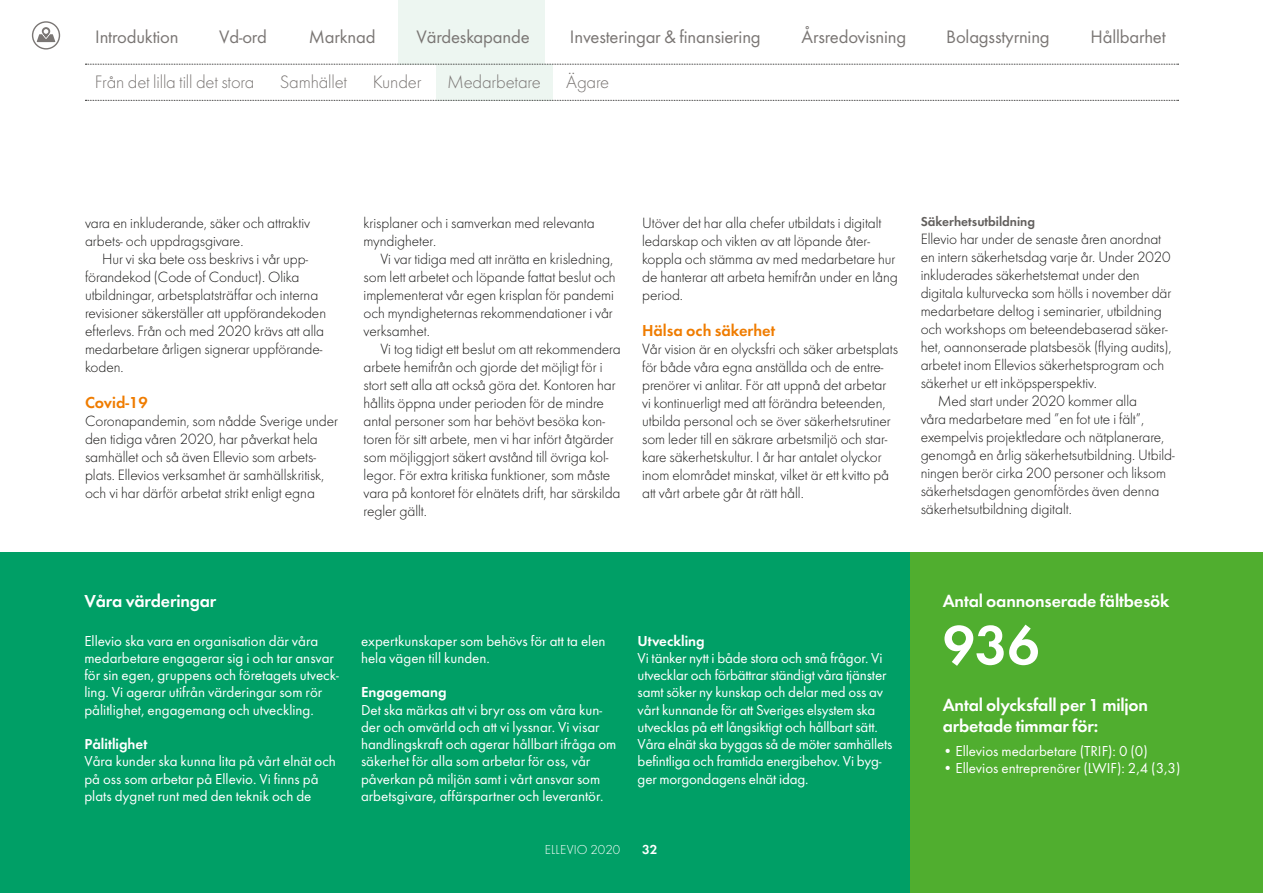
<style>
.page{position:relative;width:1263px;height:893px;background:#fff}
.page>*{position:absolute;margin:0;border:0;box-sizing:border-box;transform-origin:0 0}
.t1{font:600 57px "Futura EF";color:#fff}
.t2{font:18.75px "Futura EF";letter-spacing:-.01em;color:#7a7674}
.t3{font:300 18.75px "Futura EF";letter-spacing:-.01em;color:#7a7674}
.t4{font:600 18px/21px "Futura EF";letter-spacing:-.01em;color:#fff}
.t5{font:600 16.5px "Futura EF";color:#ef7c00}
.t6{font:300 15.45px/18px "Futura EF";letter-spacing:-.005em;color:#181716}
.t7{font:15px/17.2px "Futura EF";color:#fff}
.t8{font:600 15px "Futura EF";color:#fff}
.t9{font:600 13.5px "Futura EF";color:#625f5d}
.t10{font:300 13.5px "Futura EF";letter-spacing:.015em;color:#fff}
.t11{font:600 13.5px "Futura EF";color:#fff}
</style>
<div class="page">
<div style="left:0;top:552px;width:910px;height:341px;background:#009f66"></div>
<div style="left:910px;top:552px;width:353px;height:341px;background:#50ae2f"></div>
<div style="left:398px;top:0;width:146px;height:65px;background:#edf6f1"></div>
<div style="left:437px;top:64px;width:116px;height:36px;background:#edf6f1"></div>
<svg style="left:85px;top:64px;width:1093px;height:1px"></svg>
<svg style="left:85px;top:100px;width:1093px;height:1px"></svg>
<svg style="left:32px;top:21px;width:28px;height:29px"></svg>
<p class="t2" style="left:95px;top:26px;width:85px">Introduktion</p>
<p class="t2" style="left:219px;top:26px;width:49px">Vd-ord</p>
<p class="t2" style="left:309px;top:26px;width:68px">Marknad</p>
<p class="t2" style="left:416px;top:26px;width:115px">Värdeskapande</p>
<p class="t2" style="left:570px;top:26px;width:192px">Investeringar &amp; finansiering</p>
<p class="t2" style="left:802px;top:26px;width:106px">Årsredovisning</p>
<p class="t2" style="left:946px;top:26px;width:105px">Bolagsstyrning</p>
<p class="t2" style="left:1090px;top:26px;width:77px">Hållbarhet</p>
<p class="t3" style="left:95px;top:72px;width:161px">Från det lilla till det stora</p>
<p class="t3" style="left:280px;top:72px;width:69px">Samhället</p>
<p class="t3" style="left:373px;top:72px;width:50px">Kunder</p>
<p class="t3" style="left:447px;top:72px;width:95px">Medarbetare</p>
<p class="t3" style="left:566px;top:72px;width:45px">Ägare</p>
<p class="t6" style="left:85px;top:214px;width:227px">vara en inkluderande, säker och attraktiv arbets- och uppdragsgivare.</p>
<p class="t6" style="left:85px;top:250px;width:243px;text-indent:17px">Hur vi ska bete oss beskrivs i vår upp&shy;förandekod (Code of Conduct). Olika utbildningar, arbetsplatsträffar och interna revisioner säkerställer att uppförandekoden efterlevs. Från och med 2020 krävs att alla medarbetare årligen signerar uppförande&shy;koden.</p>
<p class="t5" style="left:85px;top:392px;width:64px">Covid-19</p>
<p class="t6" style="left:85px;top:412px;width:255px">Coronapandemin, som nådde Sverige under den tidiga våren 2020, har påverkat hela samhället och så även Ellevio som arbets&shy;plats. Ellevios verksamhet är samhällskritisk, och vi har därför arbetat strikt enligt egna</p>
<p class="t6" style="left:364px;top:214px;width:233px">krisplaner och i samverkan med relevanta myndigheter.</p>
<p class="t6" style="left:364px;top:250px;width:253px;text-indent:17px">Vi var tidiga med att inrätta en krisledning, som lett arbetet och löpande fattat beslut och implementerat vår egen krisplan för pandemi och myndigheternas rekommendationer i vår verksamhet.</p>
<p class="t6" style="left:364px;top:340px;width:259px;text-indent:17px">Vi tog tidigt ett beslut om att rekommendera arbete hemifrån och gjorde det möjligt för i stort sett alla att också göra det. Kontoren har hållits öppna under perioden för de mindre antal personer som har behövt besöka kon&shy;toren för sitt arbete, men vi har infört åtgärder som möjliggjort säkert avstånd till övriga kol&shy;legor. För extra kritiska funktioner, som måste vara på kontoret för elnätets drift, har särskilda regler gällt.</p>
<p class="t6" style="left:642px;top:214px;width:257px">Utöver det har alla chefer utbildats i digitalt ledarskap och vikten av att löpande åter&shy;koppla och stämma av med medarbetare hur de hanterar att arbeta hemifrån under en lång period.</p>
<p class="t5" style="left:642px;top:320px;width:135px">Hälsa och säkerhet</p>
<p class="t6" style="left:642px;top:340px;width:257px">Vår vision är en olycksfri och säker arbetsplats för både våra egna anställda och de entre&shy;prenörer vi anlitar. För att uppnå det arbetar vi kontinuerligt med att förändra beteenden, utbilda personal och se över säkerhetsrutiner som leder till en säkrare arbetsmiljö och star&shy;kare säkerhetskultur. I år har antalet olyckor inom elområdet minskat, vilket är ett kvitto på att vårt arbete går åt rätt håll.</p>
<p class="t9" style="left:921px;top:214px;width:116px">Säkerhetsutbildning</p>
<p class="t6" style="left:921px;top:230px;width:242px">Ellevio har under de senaste åren anordnat</p>
<p class="t6" style="left:921px;top:248px;width:251px">en intern säkerhetsdag varje år. Under 2020</p>
<p class="t6" style="left:921px;top:266px;width:221px">inkluderades säkerhetstemat under den</p>
<p class="t6" style="left:921px;top:284px;width:252px">digitala kulturvecka som hölls i november där</p>
<p class="t6" style="left:921px;top:302px;width:243px">medarbetare deltog i seminarier, utbildning</p>
<p class="t6" style="left:921px;top:320px;width:249px">och workshops om beteendebaserad säker-</p>
<p class="t6" style="left:921px;top:338px;width:252px">het, oannonserade platsbesök (flying audits),</p>
<p class="t6" style="left:921px;top:356px;width:245px">arbetet inom Ellevios säkerhetsprogram och</p>
<p class="t6" style="left:921px;top:374px;width:178px">säkerhet ur ett inköpsperspektiv.</p>
<p class="t6" style="left:938px;top:392px;width:201px">Med start under 2020 kommer alla</p>
<p class="t6" style="left:921px;top:410px;width:225px">våra medarbetare med ”en fot ute i fält”,</p>
<p class="t6" style="left:921px;top:428px;width:245px">exempelvis projektledare och nätplanerare,</p>
<p class="t6" style="left:921px;top:446px;width:256px">genomgå en årlig säkerhetsutbildning. Utbild-</p>
<p class="t6" style="left:921px;top:464px;width:247px">ningen berör cirka 200 personer och liksom</p>
<p class="t6" style="left:921px;top:482px;width:240px">säkerhetsdagen genomfördes även denna</p>
<p class="t6" style="left:921px;top:500px;width:153px">säkerhetsutbildning digitalt.</p>
<p class="t4" style="left:84px;top:591px;width:133px">Våra värderingar</p>
<p class="t7" style="left:84px;top:632px;width:256px">Ellevio ska vara en organisation där våra medarbetare engagerar sig i och tar ansvar för sin egen, gruppens och företagets utveck&shy;ling. Vi agerar utifrån värderingar som rör pålitlighet, engagemang och utveckling.</p>
<p class="t8" style="left:84px;top:735px;width:65px">Pålitlighet</p>
<p class="t7" style="left:84px;top:753px;width:253px">Våra kunder ska kunna lita på vårt elnät och på oss som arbetar på Ellevio. Vi finns på plats dygnet runt med den teknik och de</p>
<p class="t7" style="left:361px;top:632px;width:246px">expertkunskaper som behövs för att ta elen hela vägen till kunden.</p>
<p class="t8" style="left:361px;top:683px;width:87px">Engagemang</p>
<p class="t7" style="left:361px;top:701px;width:257px">Det ska märkas att vi bryr oss om våra kun&shy;der och omvärld och att vi lyssnar. Vi visar handlingskraft och agerar hållbart ifråga om säkerhet för alla som arbetar för oss, vår påverkan på miljön samt i vårt ansvar som arbetsgivare, affärspartner och leverantör.</p>
<p class="t8" style="left:638px;top:632px;width:69px">Utveckling</p>
<p class="t7" style="left:638px;top:649px;width:256px">Vi tänker nytt i både stora och små frågor. Vi utvecklar och förbättrar ständigt våra tjänster samt söker ny kunskap och delar med oss av vårt kunnande för att Sveriges elsystem ska utvecklas på ett långsiktigt och hållbart sätt.<br>Våra elnät ska byggas så de möter samhällets befintliga och framtida energibehov. Vi byg&shy;ger morgondagens elnät idag.</p>
<p class="t10" style="left:545px;top:842px;width:77px">ELLEVIO 2020</p>
<p class="t11" style="left:642px;top:841px;width:17px">32</p>
<p class="t4" style="left:943px;top:591px;width:228px">Antal oannonserade fältbesök</p>
<h1 class="t1" style="left:943px;top:611px;width:98px">936</h1>
<p class="t4" style="left:943px;top:694px;width:207px">Antal olycksfall per 1 miljon arbetade timmar för:</p>
<p class="t7" style="left:943px;top:742px;width:207px">• Ellevios medarbetare (TRIF): 0 (0)</p>
<p class="t7" style="left:943px;top:759px;width:239px">• Ellevios entreprenörer (LWIF): 2,4 (3,3)</p>
</div>
